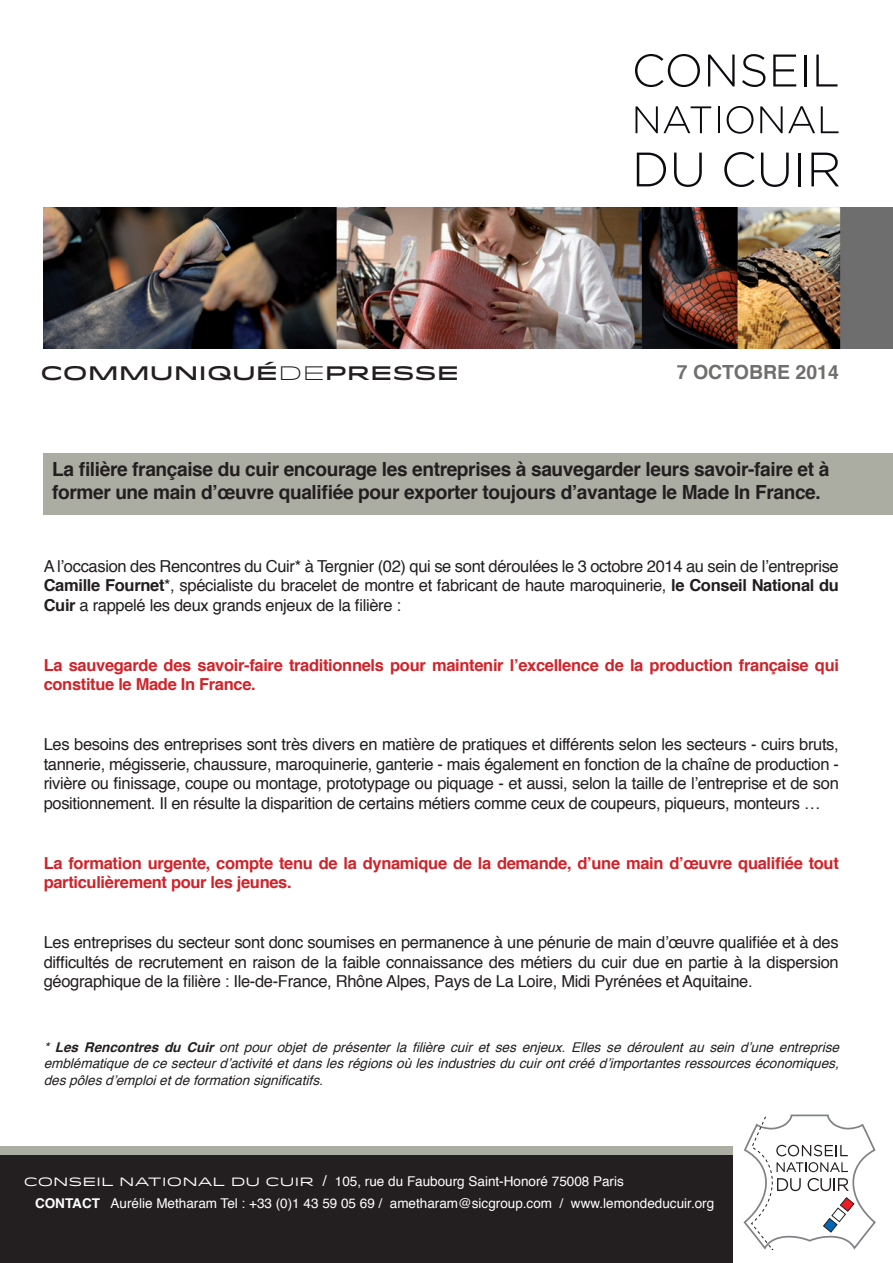
<style>
.page{position:relative;width:893px;height:1263px;background:#fff}
.page>*{position:absolute;margin:0;border:0;box-sizing:border-box;transform-origin:0 0}
.t1{font:700 19.5px/23.4px "Helvetica";letter-spacing:-.02em;color:#231f20}
.t2{font:500 19.5px "Idlewild";color:#231f20}
.t3{font:700 19.5px "Helvetica";color:#706f6e}
.t4{font:16.5px/19.8px "Helvetica";letter-spacing:-.02em;color:#231f20;text-align:justify}
.t5{font:700 16.5px/19.8px "Helvetica";letter-spacing:-.02em;color:#d1232a}
.t6{font:italic 13.5px/16.2px "Helvetica";color:#231f20;text-align:justify}
.t7{font:13.5px/22.5px "Helvetica";color:#fff}
.s1{font-weight:300}
.s2{font-weight:700}
.s3{font-family:"Idlewild";font-size:12px}
.s4{font-size:15px}
</style>
<div class="page">
<div style="left:0;top:1146px;width:732px;height:117px;background:#abada3"></div>
<div style="left:0;top:1155px;width:732px;height:108px;background:#231f20"></div>
<svg style="left:743px;top:1114px;width:133px;height:135px"></svg>
<svg style="left:635px;top:54px;width:65px;height:33px"></svg>
<svg style="left:708px;top:55px;width:27px;height:31px"></svg>
<svg style="left:742px;top:54px;width:23px;height:33px"></svg>
<svg style="left:773px;top:55px;width:23px;height:31px"></svg>
<hr style="left:804px;top:55px;width:3px;height:31px;background:#0e0b10">
<svg style="left:816px;top:55px;width:21px;height:31px"></svg>
<svg style="left:635px;top:106px;width:76px;height:27px"></svg>
<hr style="left:718px;top:106px;width:2px;height:27px;background:#0e0b10">
<svg style="left:727px;top:106px;width:26px;height:28px"></svg>
<svg style="left:760px;top:106px;width:55px;height:27px"></svg>
<svg style="left:821px;top:106px;width:17px;height:27px"></svg>
<svg style="left:637px;top:153px;width:29px;height:33px"></svg>
<svg style="left:674px;top:153px;width:28px;height:34px"></svg>
<svg style="left:724px;top:152px;width:30px;height:35px"></svg>
<svg style="left:761px;top:153px;width:28px;height:34px"></svg>
<hr style="left:798px;top:153px;width:3px;height:33px;background:#0e0b10">
<svg style="left:811px;top:153px;width:28px;height:33px"></svg>
<img style="left:44px;top:207px;width:849px;height:142px">
<div style="left:44px;top:453px;width:849px;height:61px;background:#abada3"></div>
<p class="t2" style="left:41px;top:358px;width:420px">COMMUNIQUÉ<span class="s1">DE</span>PRESSE</p>
<p class="t3" style="left:677px;top:356px;width:164px">7 OCTOBRE 2014</p>
<p class="t1" style="left:52px;top:458px;width:779px">La filière française du cuir encourage les entreprises à sauvegarder leurs savoir-faire et à former une main d’œuvre qualifiée pour exporter toujours d’avantage le Made In France.</p>
<p class="t4" style="left:44px;top:556px;width:797px">A l’occasion des Rencontres du Cuir* à Tergnier (02) qui se sont déroulées le 3 octobre 2014 au sein de l’entreprise <span class="s2">Camille Fournet</span>*, spécialiste du bracelet de montre et fabricant de haute maroquinerie, <span class="s2">le Conseil National du Cuir</span> a rappelé les deux grands enjeux de la filière :</p>
<p class="t5" style="left:44px;top:655px;width:797px">La sauvegarde des savoir-faire traditionnels pour maintenir l’excellence de la production française qui constitue le Made In France.</p>
<p class="t4" style="left:44px;top:735px;width:797px">Les besoins des entreprises sont très divers en matière de pratiques et différents selon les secteurs - cuirs bruts, tannerie, mégisserie, chaussure, maroquinerie, ganterie - mais également en fonction de la chaîne de production - rivière ou finissage, coupe ou montage, prototypage ou piquage - et aussi, selon la taille de l’entreprise et de son positionnement. Il en résulte la disparition de certains métiers comme ceux de coupeurs, piqueurs, monteurs …</p>
<p class="t5" style="left:44px;top:853px;width:797px">La formation urgente, compte tenu de la dynamique de la demande, d’une main d’œuvre qualifiée tout particulièrement pour les jeunes.</p>
<p class="t4" style="left:44px;top:933px;width:796px">Les entreprises du secteur sont donc soumises en permanence à une pénurie de main d’œuvre qualifiée et à des difficultés de recrutement en raison de la faible connaissance des métiers du cuir due en partie à la dispersion géographique de la filière : Ile-de-France, Rhône Alpes, Pays de La Loire, Midi Pyrénées et Aquitaine.</p>
<p class="t6" style="left:44px;top:1040px;width:802px">*<span class="s2">LesRencontresduCuir</span>ontpourobjetdeprésenterlafilièrecuiretsesenjeux.Ellessedéroulentauseind’uneentreprise emblématiquedecesecteurd’activitéetdanslesrégionsoùlesindustriesducuirontcrééd’importantesressourceséconomiques, despôlesd’emploietdeformationsignificatifs.</p>
<p class="t7" style="left:35px;top:1170px;width:681px;text-indent:-11px"><span class="s3">CONSEIL NATIONAL DU CUIR</span> <span class="s4">/</span> 105, rue du Faubourg Saint-Honoré 75008 Paris<br><span class="s2">CONTACT</span> Aurélie Metharam Tel : +33 (0)1 43 59 05 69 / ametharam@sicgroup.com / www.lemondeducuir.org</p>
</div>
